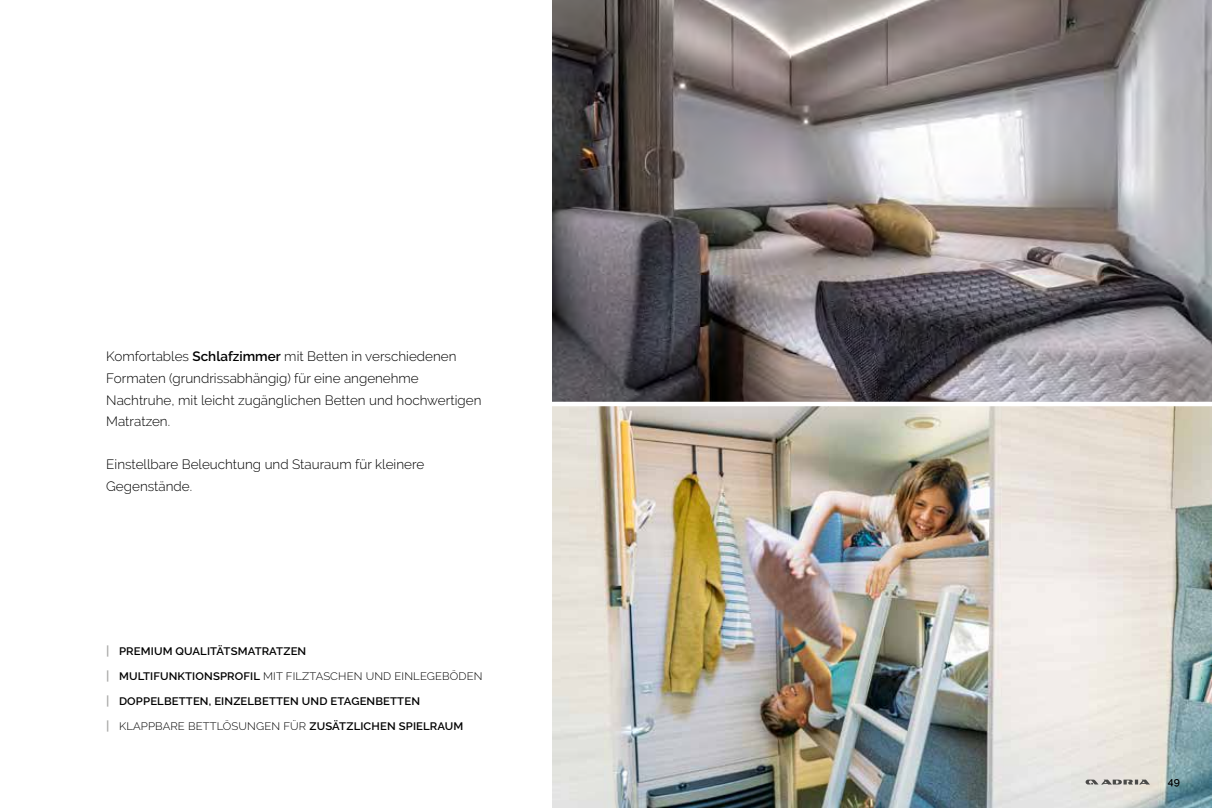
<style>
.page{position:relative;width:1212px;height:808px;background:#fff}
.page>*{position:absolute;margin:0;border:0;box-sizing:border-box;transform-origin:0 0}
.t1{font:300 13.5px/21.6px "Raleway";color:#000}
.t2{font:300 10.8px "Raleway";letter-spacing:.01em;color:#000;scale:1.04 1}
.t3{font:600 10.8px "Raleway";letter-spacing:.01em;color:#000;scale:1.04 1}
.t4{font:600 10.5px "Raleway";color:#000}
.s1{font-weight:600}
.s2{font-size:12.45px;color:#a8a8a7}
.s3{font-weight:600;font-size:12.45px;color:#a8a8a7}
</style>
<div class="page">
<img style="left:553px;top:0;width:659px;height:808px">
<hr style="left:549px;top:402px;width:663px;height:4px;background:#fff">
<svg style="left:1085px;top:779px;width:65px;height:5px"></svg>
<p class="t1" style="left:106px;top:346px;width:377px">Komfortables <span class="s1">Schlafzimmer</span> mit Betten in verschiedenen Formaten (grundrissabhängig) für eine angenehme Nachtruhe, mit leicht zugänglichen Betten und hochwertigen Matratzen.</p>
<p class="t1" style="left:106px;top:454px;width:319px">Einstellbare Beleuchtung und Stauraum für kleinere<br>Gegenstände.</p>
<p class="t3" style="left:106px;top:645px;width:194px"><span class="s2">|</span> PREMIUM QUALITÄTSMATRATZEN</p>
<p class="t2" style="left:106px;top:670px;width:363px"><span class="s3">|</span> <span class="s1">MULTIFUNKTIONSPROFIL</span> MIT FILZTASCHEN UND EINLEGEBÖDEN</p>
<p class="t3" style="left:106px;top:695px;width:303px"><span class="s2">|</span> DOPPELBETTEN, EINZELBETTEN UND ETAGENBETTEN</p>
<p class="t2" style="left:106px;top:720px;width:345px"><span class="s3">|</span> KLAPPBARE BETTLÖSUNGEN FÜR <span class="s1">ZUSÄTZLICHEN SPIELRAUM</span></p>
<p class="t4" style="left:1168px;top:775px;width:14px">49</p>
</div>
